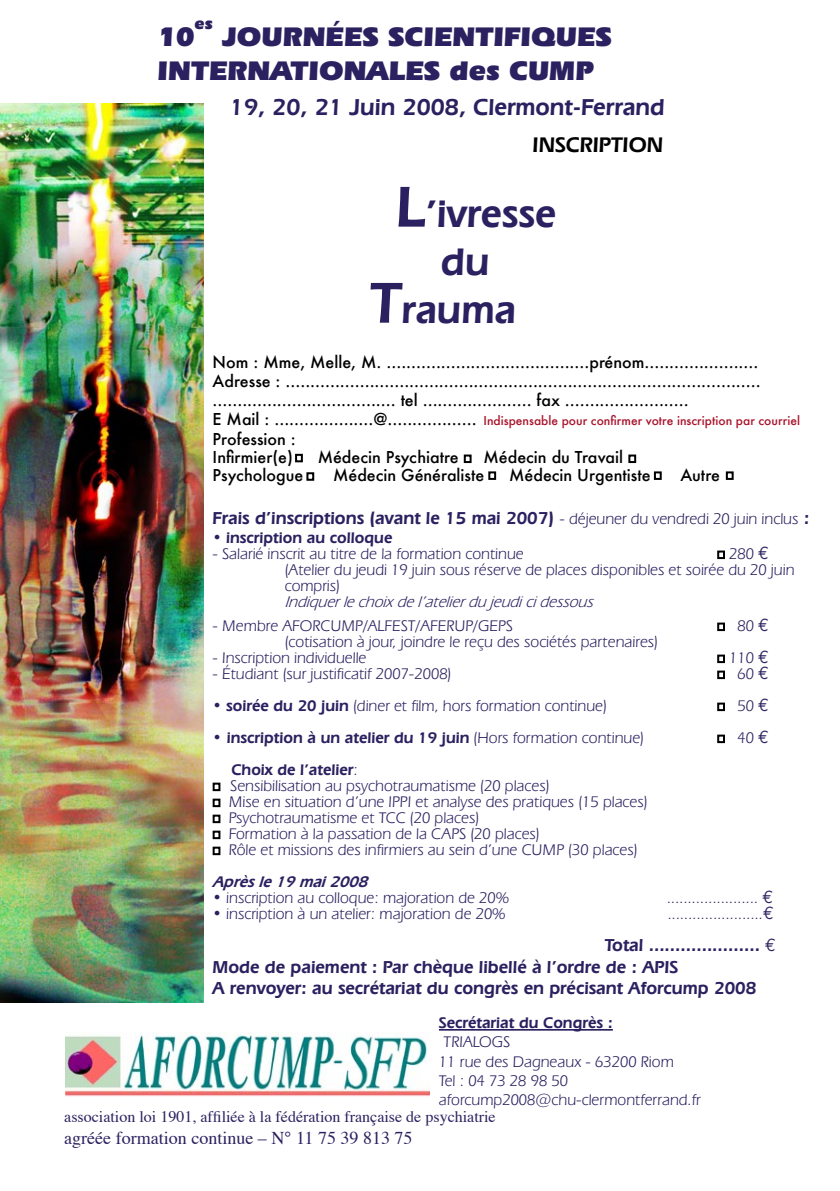
<style>
.page{position:relative;width:840px;height:1191px;background:#fff}
.page>*{position:absolute;margin:0;border:0;box-sizing:border-box;transform-origin:0 0}
.t1{font:600 40px "Eras IT Cby BT";color:#2b2160}
.t2{font:900 28px "Eras IT Cby BT";color:#2b2160}
.t3{font:600 24px "Eras IT Cby BT";color:#2b2160}
.t4{font:600 22px "Eras IT Cby BT";color:#000}
.t5{font:600 18px "Eras IT Cby BT";color:#2b2160}
.t6{font:18px "Times";color:#2b2160}
.t7{font:900 16.4px "Eras IT Cby BT";color:#2b2160}
.t8{font:16px/16px "Eras IT Cby BT";color:#2b2160}
.t9{font:500 16px/19.2px "Futura";color:#000}
.t10{font:600 16px "Eras IT Cby BT";color:#2b2160}
.t11{font:16px "Times";color:#2b2160}
.t12{font:italic 16px "Eras IT Cby BT";color:#2b2160}
.t13{font:italic 600 16px "Eras IT Cby BT";color:#2b2160}
.t14{font:500 12px "Futura";color:#a9122a}
.s1{font-size:60px}
.s2{font-weight:400;font-size:16px}
.s3{font-weight:400}
.s4{font-family:"Euro Mono";font-size:18px}
.s5{font-weight:600}
.s6{font-family:"Euro Mono";font-weight:400}
</style>
<div class="page">
<hr style="left:438px;top:1029px;width:174px;height:1px;background:#2b2160">
<div style="left:716px;top:550px;width:8px;height:9px;border:2px solid #000"></div>
<div style="left:716px;top:622px;width:8px;height:9px;border:2px solid #000"></div>
<div style="left:716px;top:654px;width:8px;height:9px;border:2px solid #000"></div>
<div style="left:716px;top:670px;width:8px;height:9px;border:2px solid #000"></div>
<div style="left:716px;top:702px;width:8px;height:9px;border:2px solid #000"></div>
<div style="left:716px;top:734px;width:8px;height:9px;border:2px solid #000"></div>
<div style="left:212px;top:782px;width:8px;height:9px;border:2px solid #000"></div>
<div style="left:212px;top:798px;width:8px;height:9px;border:2px solid #000"></div>
<div style="left:212px;top:814px;width:8px;height:9px;border:2px solid #000"></div>
<div style="left:212px;top:830px;width:8px;height:9px;border:2px solid #000"></div>
<div style="left:212px;top:846px;width:8px;height:9px;border:2px solid #000"></div>
<div style="left:628px;top:454px;width:7px;height:9px;border:2px solid #000"></div>
<div style="left:306px;top:472px;width:8px;height:9px;border:2px solid #000"></div>
<div style="left:295px;top:454px;width:8px;height:8px;border:2px solid #000"></div>
<div style="left:463px;top:454px;width:8px;height:9px;border:2px solid #000"></div>
<div style="left:488px;top:471px;width:8px;height:9px;border:2px solid #000"></div>
<div style="left:653px;top:471px;width:8px;height:9px;border:2px solid #000"></div>
<div style="left:725px;top:471px;width:8px;height:9px;border:2px solid #000"></div>
<img style="left:66px;top:1032px;width:363px;height:65px">
<img style="left:0;top:104px;width:203px;height:898px">
<p class="t7" style="left:194px;top:13px;width:20px">es</p>
<p class="t2" style="left:222px;top:19px;width:391px">JOURNÉES SCIENTIFIQUES</p>
<p class="t2" style="left:157px;top:53px;width:438px">INTERNATIONALES des CUMP</p>
<p class="t3" style="left:230px;top:93px;width:436px">19, 20, 21 Juin 2008, Clermont-Ferrand</p>
<p class="t4" style="left:532px;top:131px;width:132px">INSCRIPTION</p>
<p class="t1" style="left:396px;top:189px;width:161px"><span class="s1">L</span>’ivresse</p>
<p class="t1" style="left:440px;top:237px;width:50px">du</p>
<p class="t1" style="left:370px;top:285px;width:147px"><span class="s1">T</span>rauma</p>
<p class="t2" style="left:157px;top:19px;width:39px">10</p>
<p class="t9" style="left:212px;top:352px;width:547px">Nom : Mme, Melle, M. .........................................prénom.......................</p>
<p class="t9" style="left:212px;top:371px;width:549px">Adresse : ................................................................................................ ..................................... tel ...................... fax .........................</p>
<p class="t9" style="left:212px;top:409px;width:265px">E Mail : ....................@..................</p>
<p class="t9" style="left:212px;top:429px;width:85px">Profession :</p>
<p class="t9" style="left:212px;top:447px;width:82px">Infirmier(e)</p>
<p class="t9" style="left:317px;top:447px;width:142px">Médecin Psychiatre</p>
<p class="t9" style="left:483px;top:447px;width:141px">Médecin du Travail</p>
<p class="t9" style="left:212px;top:465px;width:92px">Psychologue</p>
<p class="t9" style="left:333px;top:465px;width:153px">Médecin Généraliste</p>
<p class="t9" style="left:509px;top:465px;width:143px">Médecin Urgentiste</p>
<p class="t9" style="left:680px;top:465px;width:41px">Autre</p>
<p class="t5" style="left:212px;top:507px;width:598px">Frais d’inscriptions (avant le 15 mai 2007) <span class="s2">- déjeuner du vendredi 20 juin inclus</span> :</p>
<p class="t10" style="left:212px;top:528px;width:181px"><span class="s3">•</span> inscription au colloque</p>
<p class="t8" style="left:212px;top:545px;width:312px">- Salarié inscrit au titre de la formation continue</p>
<p class="t8" style="left:728px;top:545px;width:41px">280 <span class="s4">€</span></p>
<p class="t8" style="left:284px;top:561px;width:511px">(Atelier du jeudi 19 juin sous réserve de places disponibles et soirée du 20 juin compris)</p>
<p class="t12" style="left:284px;top:592px;width:314px">Indiquerlechoixdel’atelierdujeudicidessous</p>
<p class="t8" style="left:212px;top:617px;width:301px">- Membre AFORCUMP/ALFEST/AFERUP/GEPS</p>
<p class="t8" style="left:737px;top:617px;width:33px">80 <span class="s4">€</span></p>
<p class="t8" style="left:284px;top:633px;width:375px">(cotisation à jour, joindre le reçu des sociétés partenaires)</p>
<p class="t8" style="left:212px;top:649px;width:155px">- Inscription individuelle</p>
<p class="t8" style="left:728px;top:649px;width:41px">110 <span class="s4">€</span></p>
<p class="t8" style="left:212px;top:665px;width:240px">- Étudiant (sur justificatif 2007-2008)</p>
<p class="t8" style="left:737px;top:665px;width:33px">60 <span class="s4">€</span></p>
<p class="t8" style="left:212px;top:697px;width:395px">• <span class="s5">soirée du 20 juin</span> (diner et film, hors formation continue)</p>
<p class="t8" style="left:737px;top:697px;width:33px">50 <span class="s4">€</span></p>
<p class="t10" style="left:212px;top:728px;width:433px"><span class="s3">•</span> inscription à un atelier du 19 juin <span class="s3">(Hors formation continue)</span></p>
<p class="t8" style="left:737px;top:729px;width:33px">40 <span class="s4">€</span></p>
<p class="t10" style="left:231px;top:760px;width:128px">Choix de l’atelier<span class="s3">:</span></p>
<p class="t8" style="left:230px;top:777px;width:321px">Sensibilisation au psychotraumatisme (20 places)</p>
<p class="t8" style="left:228px;top:793px;width:420px">Mise en situation d’une IPPI et analyse des pratiques (15 places)</p>
<p class="t8" style="left:228px;top:809px;width:252px">Psychotraumatisme et TCC (20 places)</p>
<p class="t8" style="left:228px;top:825px;width:312px">Formation à la passation de la CAPS (20 places)</p>
<p class="t8" style="left:228px;top:841px;width:410px">Rôle et missions des infirmiers au sein d’une CUMP (30 places)</p>
<p class="t13" style="left:212px;top:872px;width:161px">Aprèsle19mai2008</p>
<p class="t8" style="left:212px;top:889px;width:298px">• inscription au colloque: majoration de 20%</p>
<p class="t8" style="left:666px;top:889px;width:108px">...................... <span class="s4">€</span></p>
<p class="t8" style="left:212px;top:905px;width:294px">• inscription à un atelier: majoration de 20%</p>
<p class="t8" style="left:667px;top:905px;width:108px">.......................<span class="s4">€</span></p>
<p class="t5" style="left:604px;top:934px;width:173px">Total ..................... <span class="s6">€</span></p>
<p class="t5" style="left:212px;top:955px;width:467px">Mode de paiement : Par chèque libellé à l’ordre de : APIS</p>
<p class="t5" style="left:212px;top:977px;width:545px">A renvoyer: au secrétariat du congrès en précisant Aforcump 2008</p>
<p class="t14" style="left:483px;top:413px;width:318px">Indispensable pour confirmer votre inscription par courriel</p>
<p class="t10" style="left:438px;top:1013px;width:175px">Secrétariat du Congrès :</p>
<p class="t8" style="left:443px;top:1033px;width:68px">TRIALOGS</p>
<p class="t8" style="left:438px;top:1053px;width:236px">11 rue des Dagneaux - 63200 Riom</p>
<p class="t8" style="left:438px;top:1072px;width:131px">Tel : 04 73 28 98 50</p>
<p class="t8" style="left:438px;top:1091px;width:263px">aforcump2008@chu-clermontferrand.fr</p>
<p class="t11" style="left:64px;top:1102px;width:432px">association loi 1901, affiliée à la fédération française de psychiatrie</p>
<p class="t6" style="left:64px;top:1121px;width:349px">agréée formation continue – N° 11 75 39 813 75</p>
</div>
